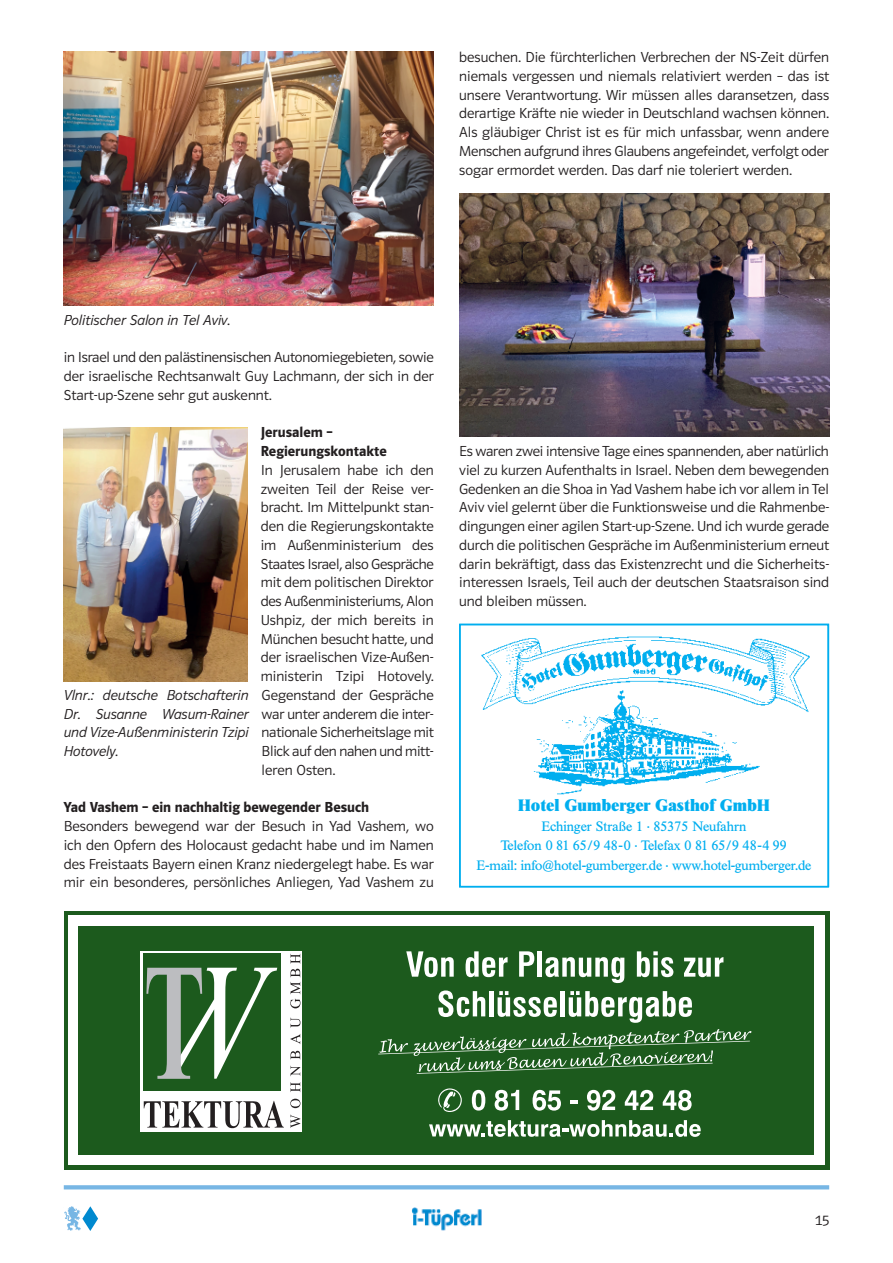
<style>
.page{position:relative;width:893px;height:1263px;background:#fff}
.page>*{position:absolute;margin:0;border:0;box-sizing:border-box;transform-origin:0 0}
.t1{font:800 16.5px "Times BQ";color:#00aeef}
.t2{font:15px/18.8px "Polo 22 Leicht";color:#231f20;text-align:justify}
.t3{font:15px/18.8px "Polo 22 Leicht Kursiv";color:#231f20;text-align:justify}
.t4{font:600 15px/18.8px "Polo 22";color:#231f20}
.t5{font:13.5px/19.5px "Times BQ";color:#00aeef;text-align:center}
</style>
<div class="page">
<svg style="left:64px;top:1185px;width:765px;height:4px;background:#7ebae5"></svg>
<svg style="left:64px;top:1206px;width:34px;height:25px"></svg>
<img style="left:411px;top:1207px;width:71px;height:23px">
<div style="left:64px;top:911px;width:765px;height:258px;background:#1c5a1d"></div>
<div style="left:68px;top:916px;width:757px;height:249px;background:#fff"></div>
<div style="left:79px;top:926px;width:735px;height:228px;background:#1c5a1d"></div>
<div style="left:140px;top:951px;width:162px;height:180px;background:#fff"></div>
<div style="left:143px;top:954px;width:138px;height:137px;background:#1c5a1d"></div>
<svg style="left:291px;top:1115px;width:9px;height:12px"></svg>
<svg style="left:290px;top:1099px;width:10px;height:9px"></svg>
<svg style="left:291px;top:1082px;width:9px;height:10px"></svg>
<svg style="left:291px;top:1067px;width:9px;height:8px"></svg>
<svg style="left:291px;top:1051px;width:9px;height:8px"></svg>
<svg style="left:290px;top:1034px;width:10px;height:10px"></svg>
<svg style="left:291px;top:1018px;width:9px;height:9px"></svg>
<svg style="left:290px;top:954px;width:10px;height:54px"></svg>
<svg style="left:144px;top:1101px;width:140px;height:27px"></svg>
<svg style="left:146px;top:968px;width:131px;height:111px"></svg>
<svg style="left:406px;top:951px;width:48px;height:26px"></svg>
<svg style="left:466px;top:951px;width:42px;height:26px"></svg>
<svg style="left:519px;top:951px;width:15px;height:26px"></svg>
<div style="left:537px;top:951px;width:5px;height:26px;background:#fff"></div>
<svg style="left:545px;top:957px;width:79px;height:26px"></svg>
<svg style="left:637px;top:951px;width:36px;height:26px"></svg>
<svg style="left:684px;top:957px;width:39px;height:20px"></svg>
<svg style="left:438px;top:990px;width:47px;height:27px"></svg>
<div style="left:489px;top:991px;width:5px;height:25px;background:#fff"></div>
<svg style="left:498px;top:991px;width:59px;height:26px"></svg>
<div style="left:560px;top:991px;width:5px;height:25px;background:#fff"></div>
<svg style="left:569px;top:991px;width:123px;height:32px"></svg>
<svg style="left:378px;top:1029px;width:373px;height:45px"></svg>
<svg style="left:429px;top:1120px;width:272px;height:17px"></svg>
<svg style="left:472px;top:1090px;width:13px;height:20px"></svg>
<svg style="left:495px;top:1090px;width:24px;height:20px"></svg>
<svg style="left:533px;top:1090px;width:28px;height:21px"></svg>
<svg style="left:570px;top:1100px;width:8px;height:4px"></svg>
<svg style="left:587px;top:1090px;width:28px;height:21px"></svg>
<svg style="left:625px;top:1090px;width:28px;height:20px"></svg>
<svg style="left:663px;top:1090px;width:29px;height:20px"></svg>
<svg style="left:438px;top:1088px;width:24px;height:24px"></svg>
<img style="left:64px;top:51px;width:370px;height:255px">
<img style="left:64px;top:428px;width:184px;height:253px">
<img style="left:459px;top:193px;width:370px;height:243px">
<img style="left:481px;top:636px;width:329px;height:76px">
<img style="left:531px;top:690px;width:230px;height:105px">
<div style="left:459px;top:624px;width:370px;height:263px;border:2px solid #00aeef"></div>
<p class="t2" style="left:459px;top:48px;width:371px">besuchen. Die fürchterlichen Verbrechen der NS-Zeit dürfen niemals vergessen und niemals relativiert werden – das ist unsere Verantwortung. Wir müssen alles daransetzen, dass derartige Kräfte nie wieder in Deutschland wachsen können.<br>Als gläubiger Christ ist es für mich unfassbar, wenn andere Menschen aufgrund ihres Glaubens angefeindet, verfolgt oder sogar ermordet werden. Das darf nie toleriert werden.</p>
<p class="t3" style="left:64px;top:311px;width:168px">Politischer Salon in Tel Aviv.</p>
<p class="t2" style="left:64px;top:348px;width:371px">in Israel und den palästinensischen Autonomiegebieten, sowie der israelische Rechtsanwalt Guy Lachmann, der sich in der Start-up-Szene sehr gut auskennt.</p>
<p class="t4" style="left:261px;top:423px;width:128px">Jerusalem –<br>Regierungskontakte</p>
<p class="t2" style="left:261px;top:460px;width:175px">In Jerusalem habe ich den zweiten Teil der Reise ver&shy;bracht. Im Mittelpunkt stan&shy;den die Regierungskontakte im Außenministerium des Staates Israel, also Gespräche mit dem politischen Direktor des Außenministeriums, Alon Ushpiz, der mich bereits in München besucht hatte, und der israelischen Vize-Außen&shy;ministerin Tzipi Hotovely.<br>Gegenstand der Gespräche war unter anderem die inter&shy;nationale Sicherheitslage mit Blick auf den nahen und mitt&shy;leren Osten.</p>
<p class="t4" style="left:64px;top:798px;width:307px">Yad Vashem – ein nachhaltig bewegender Besuch</p>
<p class="t2" style="left:64px;top:817px;width:371px">Besonders bewegend war der Besuch in Yad Vashem, wo ich den Opfern des Holocaust gedacht habe und im Namen des Freistaats Bayern einen Kranz niedergelegt habe. Es war mir ein besonderes, persönliches Anliegen, Yad Vashem zu</p>
<p class="t3" style="left:64px;top:686px;width:186px">Vlnr.: deutsche Botschafterin Dr. Susanne Wasum-Rainer und Vize-Außenministerin Tzipi Hotovely.</p>
<p class="t2" style="left:459px;top:442px;width:372px">Es waren zwei intensive Tage eines spannenden, aber natürlich viel zu kurzen Aufenthalts in Israel. Neben dem bewegenden Gedenken an die Shoa in Yad Vashem habe ich vor allem in Tel Aviv viel gelernt über die Funktionsweise und die Rahmenbe&shy;dingungen einer agilen Start-up-Szene. Und ich wurde gerade durch die politischen Gespräche im Außenministerium erneut darin bekräftigt, dass das Existenzrecht und die Sicherheits&shy;interessen Israels, Teil auch der deutschen Staatsraison sind und bleiben müssen.</p>
<p class="t1" style="left:518px;top:796px;width:253px">Hotel Gumberger Gasthof GmbH</p>
<p class="t5" style="left:476px;top:816px;width:336px">Echinger Straße 1 · 85375 Neufahrn<br>Telefon 0 81 65/9 48-0 · Telefax 0 81 65/9 48-4 99<br>E-mail: info@hotel-gumberger.de · www.hotel-gumberger.de</p>
<p class="t2" style="left:815px;top:1210px;width:16px">15</p>
</div>
